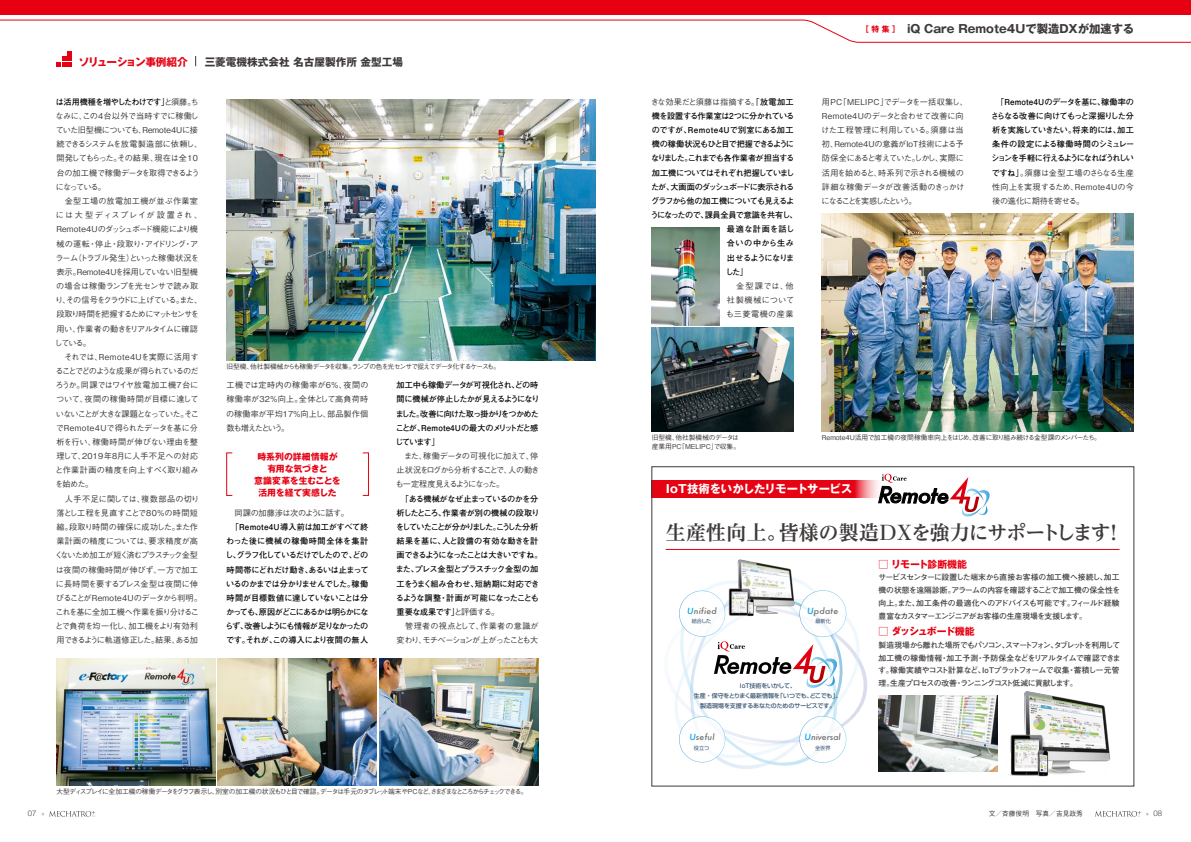
<style>
.page{position:relative;width:1191px;height:842px;background:#fff}
.page>*{position:absolute;margin:0;border:0;box-sizing:border-box;transform-origin:0 0}
.t1{font:700 19.8px "Reim Pr 6 N";letter-spacing:.005em;color:#3e3a39}
.t2{font:700 11.3px "Gothic MB101 Pro";color:#3e3a39}
.t3{font:700 11.3px "Gothic MB101 Pro";letter-spacing:-.015em;color:#fff}
.t4{font:700 10.6px "Gothic MB101 Pro";color:#3e3a39}
.t5{font:700 10.6px "Gothic MB101 Pro";letter-spacing:-.06em;color:#e60012}
.t6{font:700 9.9px "Gothic MB101 Pro";letter-spacing:-.085em;color:#e60012}
.t7{font:700 9.9px "Gothic MB101 Pro";color:#e60012}
.t8{font:700 8.9px/12px "Gothic MB101 Pro";letter-spacing:-.005em;color:#e60012;text-align:center}
.t9{font:italic 500 8.3px "Futura";letter-spacing:-.015em;color:#727171;scale:1.06 1}
.t10{font:500 8.1px/14.2px "Gothic BBB Pro";letter-spacing:-.03em;color:#3e3a39;text-align:justify}
.t11{font:700 8.1px/14.2px "Futo Go B101 Pro";letter-spacing:-.07em;color:#000}
.t12{font:500 8.1px/14.2px "Gothic BBB Pro";letter-spacing:-.1em;color:#3e3a39}
.t13{font:500 8.1px/14.2px "Gothic BBB Pro";letter-spacing:-.05em;color:#3e3a39;text-align:right}
.t14{font:700 8.1px "Futo Go B101 Pro";letter-spacing:.03em;color:#000}
.t15{font:700 8.1px "Futo Go B101 Pro";letter-spacing:-.095em;color:#000}
.t16{font:700 8.1px "Futo Go B101 Pro";letter-spacing:-.135em;color:#000}
.t17{font:italic 500 8.1px "Futura";letter-spacing:.025em;color:#727171;scale:1.06 1}
.t18{font:700 8.1px "Futo Go B101 Pro";letter-spacing:-.1em;color:#000}
.t19{font:700 8.1px "Futo Go B101 Pro";letter-spacing:.04em;color:#000}
.t20{font:700 8.1px "Futo Go B101 Pro";letter-spacing:.05em;color:#000}
.t21{font:700 7.8px/12.8px "Futo Go B101 Pro";letter-spacing:-.085em;color:#3e3a39;text-align:justify}
.t22{font:300 7.8px "Helvetica Neue";color:#3e3a39}
.t23{font:500 6.7px "Gothic BBB Pro";letter-spacing:-.15em;color:#3e3a39}
.t24{font:500 6.7px "Gothic BBB Pro";letter-spacing:-.03em;color:#3e3a39}
.t25{font:500 6.7px "Gothic BBB Pro";letter-spacing:-.11em;color:#3e3a39}
.t26{font:500 6.7px "Gothic BBB Pro";color:#3e3a39}
.t27{font:500 6px/10.3px "Shin Go Pro";letter-spacing:-.025em;color:#375372;text-align:center}
.t28{font:5.1px "Shin Go Pro";color:#375372}
.s1{font-family:"Gothic BBB Pro";font-weight:500;color:#3e3a39}
.s2{font-family:"Futo Go B101 Pro";font-weight:700;color:#000}
.s3{font-size:7.8px;color:#e60012}
.s4{color:#00a0e9}
</style>
<div class="page">
<svg style="left:675px;top:579px;width:192px;height:190px"></svg>
<img style="left:722px;top:559px;width:74px;height:68px">
<img style="left:1010px;top:691px;width:101px;height:86px">
<div style="left:226px;top:453px;width:6px;height:43px;border:1px solid #e60012"></div>
<div style="left:362px;top:453px;width:7px;height:43px;border:1px solid #e60012"></div>
<img style="left:652px;top:227px;width:68px;height:98px">
<svg style="left:56px;top:51px;width:16px;height:15px"></svg>
<img style="left:56px;top:658px;width:159px;height:128px">
<img style="left:218px;top:658px;width:159px;height:128px">
<img style="left:379px;top:658px;width:159px;height:128px">
<img style="left:226px;top:100px;width:369px;height:260px">
<img style="left:822px;top:213px;width:311px;height:218px">
<img style="left:652px;top:328px;width:141px;height:103px">
<svg style="left:653px;top:481px;width:225px;height:17px;background:#e71021"></svg>
<svg style="left:878px;top:474px;width:112px;height:43px"></svg>
<hr style="left:666px;top:549px;width:453px;height:1px;background:#e60012">
<img style="left:878px;top:695px;width:119px;height:77px">
<div style="left:651px;top:466px;width:483px;height:321px;border:1px solid #3e3a39"></div>
<svg style="left:0;top:20px;width:1191px;height:23px"></svg>
<div style="left:0;top:0;width:1191px;height:14px;background:#e60012"></div>
<svg style="left:41px;top:811px;width:55px;height:6px"></svg>
<svg style="left:1095px;top:811px;width:53px;height:6px"></svg>
<h3 class="t5" style="left:79px;top:53px;width:111px">ソリューション事例紹介</h3>
<h3 class="t4" style="left:205px;top:53px;width:200px">三菱電機株式会社 名古屋製作所 金型工場</h3>
<p class="t11" style="left:56px;top:94px;width:144px">は活用機種を増やしたわけです」<span class="s1">と須藤。ち</span></p>
<p class="t10" style="left:55px;top:108px;width:149px;text-align:left">なみに、この4台以外で当時すでに稼働していた旧型機についても、Remote4Uに接続できるシステムを放電製造部に依頼し、開発してもらった。その結果、現在は全10台の加工機で稼働データを取得できるようになっている。<br>　金型工場の放電加工機が並ぶ作業室には大型ディスプレイが設置され、<br>Remote4Uのダッシュボード機能により機械の運転・停止・段取り・アイドリング・アラーム（トラブル発生）といった稼働状況を表示。Remote4Uを採用していない旧型機の場合は稼働ランプを光センサで読み取り、その信号をクラウドに上げている。また、段取り時間を把握するためにマットセンサを用い、作業者の動きをリアルタイムに確認している。<br>　それでは、Remote4Uを実際に活用することでどのような成果が得られているのだろうか。同課ではワイヤ放電加工機7台について、夜間の稼働時間が目標に達していないことが大きな課題となっていた。そこでRemote4Uで得られたデータを基に分析を行い、稼働時間が伸びない理由を整理して、2019年8月に人手不足への対応と作業計画の精度を向上すべく取り組みを始めた。<br>　人手不足に関しては、複数部品の切り落とし工程を見直すことで80％の時間短縮。段取り時間の確保に成功した。また作業計画の精度については、要求精度が高くないため加工が短く済むプラスチック金型は夜間の稼働時間が伸びず、一方で加工に長時間を要するプレス金型は夜間に伸びることがRemote4Uのデータから判明。これを基に全加工機へ作業を振り分けることで負荷を均一化し、加工機をより有効利用できるように軌道修正した。結果、ある加</p>
<p class="t25" style="left:226px;top:361px;width:275px">旧型機、他社製機械からも稼働データを収集。ランプの色を光センサで捉えてデータ化するケースも。</p>
<p class="t10" style="left:226px;top:377px;width:144px">工機では定時内の稼働率が6％、夜間の稼働率が32％向上。全体として高負荷時の稼働率が平均17％向上し、部品製作個数も増えたという。</p>
<p class="t8" style="left:254px;top:449px;width:88px">時系列の詳細情報が有用な気づきと<br>意識変革を生むことを活用を経て実感した</p>
<p class="t13" style="left:226px;top:505px;width:124px">　同課の加藤渉は次のように話す。</p>
<p class="t11" style="left:225px;top:519px;width:145px;text-align:justify;text-indent:5px">「Remote4U導入前は加工がすべて終わった後に機械の稼働時間全体を集計し、グラフ化しているだけでしたので、どの時間帯にどれだけ動き、あるいは止まっているのかまでは分かりませんでした。稼働時間が目標数値に達していないことは分かっても、原因がどこにあるかは明らかにならず、改善しようにも情報が足りなかったのです。それが、この導入により夜間の無人</p>
<p class="t11" style="left:395px;top:377px;width:145px">加工中も稼働データが可視化され、どの時間に機械が停止したかが見えるようになりました。改善に向けた取っ掛かりをつかめたことが、Remote4Uの最大のメリットだと感じています」</p>
<p class="t12" style="left:395px;top:448px;width:145px">　また、稼働データの可視化に加えて、停止状況をログから分析することで、人の動きも一定程度見えるようになった。</p>
<p class="t11" style="left:396px;top:490px;width:148px">　「ある機械がなぜ止まっているのかを分析したところ、作業者が別の機械の段取りをしていたことが分かりました。こうした分析結果を基に、人と設備の有効な動きを計画できるようになったことは大きいですね。また、プレス金型とプラスチック金型の加工をうまく組み合わせ、短納期に対応できるような調整・計画が可能になったことも重要な成果です」<span class="s1">と評価する。</span></p>
<p class="t13" style="left:396px;top:618px;width:143px">管理者の視点として、作業者の意識が変わり、モチベーションが上がったことも大</p>
<p class="t23" style="left:56px;top:786px;width:472px">大型ディスプレイに全加工機の稼働データをグラフ表示し、別室の加工機の状況もひと目で確認。データは手元のタブレット端末やPCなど、さまざまなところからチェックできる。</p>
<p class="t10" style="left:651px;top:94px;width:144px">きな効果だと須藤は指摘する。<span class="s2">「放電加工</span></p>
<p class="t11" style="left:652px;top:108px;width:144px">機を設置する作業室は2つに分かれている</p>
<p class="t14" style="left:651px;top:124px;width:143px">のですが、Remote4Uで別室にある加工</p>
<p class="t11" style="left:652px;top:136px;width:144px">機の稼働状況もひと目で把握できるように</p>
<p class="t15" style="left:651px;top:152px;width:145px">なりました。これまでも各作業者が担当する</p>
<p class="t11" style="left:652px;top:164px;width:144px">加工機についてはそれぞれ把握していまし</p>
<p class="t16" style="left:651px;top:180px;width:145px">たが、大画面のダッシュボードに表示される</p>
<p class="t11" style="left:651px;top:193px;width:145px">グラフから他の加工機についても見えるよ</p>
<p class="t11" style="left:650px;top:207px;width:149px">うになったので、課員全員で意識を共有し、</p>
<p class="t19" style="left:727px;top:223px;width:69px">最適な計画を話し</p>
<p class="t20" style="left:727px;top:237px;width:69px">合いの中から生み</p>
<p class="t18" style="left:727px;top:251px;width:69px">出せるようになりま</p>
<p class="t11" style="left:726px;top:264px;width:24px">した」</p>
<p class="t10" style="left:726px;top:278px;width:70px">　金型課では、他社製機械についても三菱電機の産業</p>
<h2 class="t2" style="left:861px;top:20px;width:275px"><span class="s3">［ 特 集 ］</span> iQ Care Remote4Uで製造DXが加速する</h2>
<p class="t10" style="left:821px;top:94px;width:148px;text-align:left">用PC「MELIPC」でデータを一括収集し、<br>Remote4Uのデータと合わせて改善に向けた工程管理に利用している。須藤は当初、Remote4Uの意義がIoT技術による予防保全にあると考えていた。しかし、実際に活用を始めると、時系列で示される機械の詳細な稼働データが改善活動のきっかけになることを実感したという。</p>
<p class="t11" style="left:991px;top:93px;width:145px;text-align:center">「Remote4Uのデータを基に、稼働率のさらなる改善に向けてもっと深掘りした分析を実施していきたい。将来的には、加工条件の設定による稼働時間のシミュレーションを手軽に行えるようになればうれしい</p>
<p class="t10" style="left:991px;top:164px;width:144px"><span class="s2">ですね」</span>。須藤は金型工場のさらなる生産性向上を実現するため、Remote４Uの今後の進化に期待を寄せる。</p>
<p class="t26" style="left:652px;top:432px;width:89px">旧型機、他社製機械のデータは</p>
<p class="t24" style="left:822px;top:432px;width:280px">Remote4U活用で加工機の夜間稼働率向上をはじめ、改善に取り組み続ける金型課のメンバーたち。</p>
<p class="t26" style="left:652px;top:441px;width:90px">産業用PC｢MELIPC｣で収集。</p>
<h2 class="t3" style="left:666px;top:480px;width:188px">IoT技術をいかしたリモートサービス</h2>
<h1 class="t1" style="left:666px;top:517px;width:459px">生産性向上。皆様の製造DXを強力にサポートします！</h1>
<p class="t7" style="left:878px;top:556px;width:90px">□ リモート診断機能</p>
<p class="t21" style="left:878px;top:570px;width:243px">サービスセンターに設置した端末から直接お客様の加工機へ接続し、加工機の状態を遠隔診断。アラームの内容を確認することで加工機の保全性を向上。また、加工条件の最適化へのアドバイスも可能です。フィールド経験豊富なカスタマーエンジニアがお客様の生産現場を支援します。</p>
<p class="t6" style="left:878px;top:623px;width:98px">□ ダッシュボード機能</p>
<p class="t21" style="left:878px;top:637px;width:244px">製造現場から離れた場所でもパソコン、スマートフォン、タブレットを利用して加工機の稼働情報・加工予測・予防保全などをリアルタイムで確認できます。稼働実績やコスト計算など、IoTプラットフォームで収集・蓄積し一元管理。生産プロセスの改善・ランニングコスト低減に貢献します。</p>
<p class="t9" style="left:807px;top:605px;width:31px"><span class="s4">U</span>pdate</p>
<p class="t28" style="left:815px;top:617px;width:17px">最新化</p>
<p class="t17" style="left:687px;top:605px;width:30px"><span class="s4">U</span>nified</p>
<p class="t28" style="left:692px;top:617px;width:21px">結合した</p>
<p class="t27" style="left:694px;top:680px;width:150px">IoT技術をいかして、<br>生産 ・ 保守をとりまく最新情報を「いつでも、どこでも」、製造現場を支援するあなたのためのサービスです。</p>
<p class="t17" style="left:689px;top:731px;width:25px"><span class="s4">U</span>seful</p>
<p class="t28" style="left:694px;top:744px;width:17px">役立つ</p>
<p class="t9" style="left:804px;top:731px;width:36px"><span class="s4">U</span>niversal</p>
<p class="t28" style="left:815px;top:744px;width:17px">全世界</p>
<p class="t22" style="left:28px;top:807px;width:10px">07</p>
<p class="t26" style="left:988px;top:808px;width:96px">文／斉藤俊明　写真／吉見政秀</p>
<p class="t22" style="left:1153px;top:807px;width:10px">08</p>
</div>
